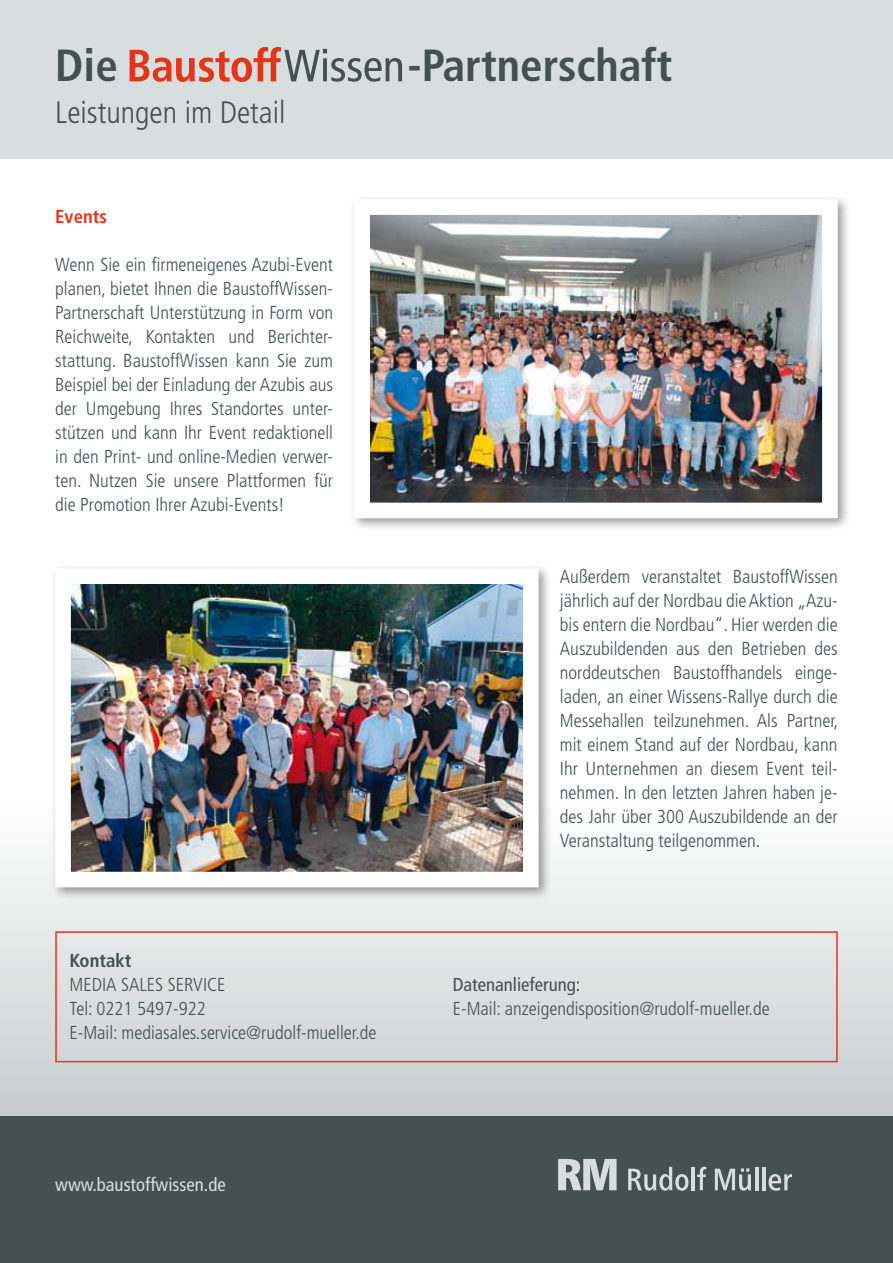
<style>
.page{position:relative;width:893px;height:1263px;background:#fff}
.page>*{position:absolute;margin:0;border:0;box-sizing:border-box;transform-origin:0 0}
.t1{font:700 condensed 45px "Frutiger";color:#445052}
.t2{font:300 condensed 31.05px "Frutiger";color:#445052}
.t3{font:300 condensed 18.75px/24px "Frutiger";color:#445052;text-align:justify}
.t4{font:condensed 18.75px "Frutiger";color:#d8dede}
.t5{font:condensed 18.75px "Frutiger";color:#445052}
.t6{font:700 condensed 18.75px "Frutiger";color:#445052}
.t7{font:700 condensed 18.75px "Frutiger";color:#e53517}
</style>
<div class="page">
<div style="left:0;top:801px;width:893px;height:317px;background:linear-gradient(to bottom,#fff,#c7cbcb)"></div>
<div style="left:0;top:1116px;width:893px;height:147px;background:#445052"></div>
<svg style="left:558px;top:1159px;width:59px;height:31px"></svg>
<svg style="left:628px;top:1167px;width:60px;height:24px"></svg>
<hr style="left:692px;top:1167px;width:3px;height:23px;background:#d8dede">
<svg style="left:697px;top:1167px;width:9px;height:23px"></svg>
<svg style="left:715px;top:1168px;width:36px;height:22px"></svg>
<hr style="left:755px;top:1167px;width:3px;height:23px;background:#d8dede">
<hr style="left:762px;top:1167px;width:3px;height:23px;background:#d8dede">
<svg style="left:768px;top:1174px;width:24px;height:17px"></svg>
<div style="left:0;top:0;width:893px;height:159px;background:#d8dede"></div>
<svg style="left:130px;top:47px;width:272px;height:35px"></svg>
<div style="left:55px;top:931px;width:783px;height:131px;border:2px solid #e53517"></div>
<div style="left:350px;top:195px;width:501px;height:337px;background:#000;opacity:.4"></div>
<img style="left:371px;top:216px;width:450px;height:285px">
<div style="left:51px;top:564px;width:501px;height:337px;background:#000;opacity:.4"></div>
<img style="left:72px;top:585px;width:450px;height:285px">
<h1 class="t1" style="left:55px;top:39px;width:64px">Die</h1>
<h1 class="t1" style="left:408px;top:39px;width:266px">-Partnerschaft</h1>
<h2 class="t2" style="left:55px;top:95px;width:232px">Leistungen im Detail</h2>
<p class="t7" style="left:55px;top:206px;width:53px">Events</p>
<p class="t3" style="left:55px;top:253px;width:279px">Wenn Sie ein firmeneigenes Azubi-Event planen, bietet Ihnen die BaustoffWissen-Partnerschaft Unterstützung in Form von Reichweite, Kontakten und Berichter&shy;stattung. BaustoffWissen kann Sie zum Beispiel bei der Einladung der Azubis aus der Umgebung Ihres Standortes unter&shy;stützen und kann Ihr Event redaktionell in den Print- und online-Medien verwer&shy;ten. Nutzen Sie unsere Plattformen für die Promotion Ihrer Azubi-Events!</p>
<p class="t3" style="left:560px;top:565px;width:280px">Außerdem veranstaltet BaustoffWissen jährlich auf der Nordbau die Aktion „Azu&shy;bis entern die Nordbau“. Hier werden die Auszubildenden aus den Betrieben des norddeutschen Baustoffhandels einge&shy;laden, an einer Wissens-Rallye durch die Messehallen teilzunehmen. Als Partner, mit einem Stand auf der Nordbau, kann Ihr Unternehmen an diesem Event teil&shy;nehmen. In den letzten Jahren haben je&shy;des Jahr über 300 Auszubildende an der Veranstaltung teilgenommen.</p>
<p class="t6" style="left:70px;top:950px;width:63px">Kontakt</p>
<p class="t3" style="left:70px;top:973px;width:309px;text-align:left">MEDIA SALES SERVICE<br>Tel: 0221 5497-922<br>E-Mail: mediasales.service@rudolf-mueller.de</p>
<p class="t5" style="left:453px;top:974px;width:129px">Datenanlieferung:</p>
<p class="t3" style="left:453px;top:997px;width:318px">E-Mail: anzeigendisposition@rudolf-mueller.de</p>
<p class="t4" style="left:55px;top:1173px;width:172px">www.baustoffwissen.de</p>
</div>
